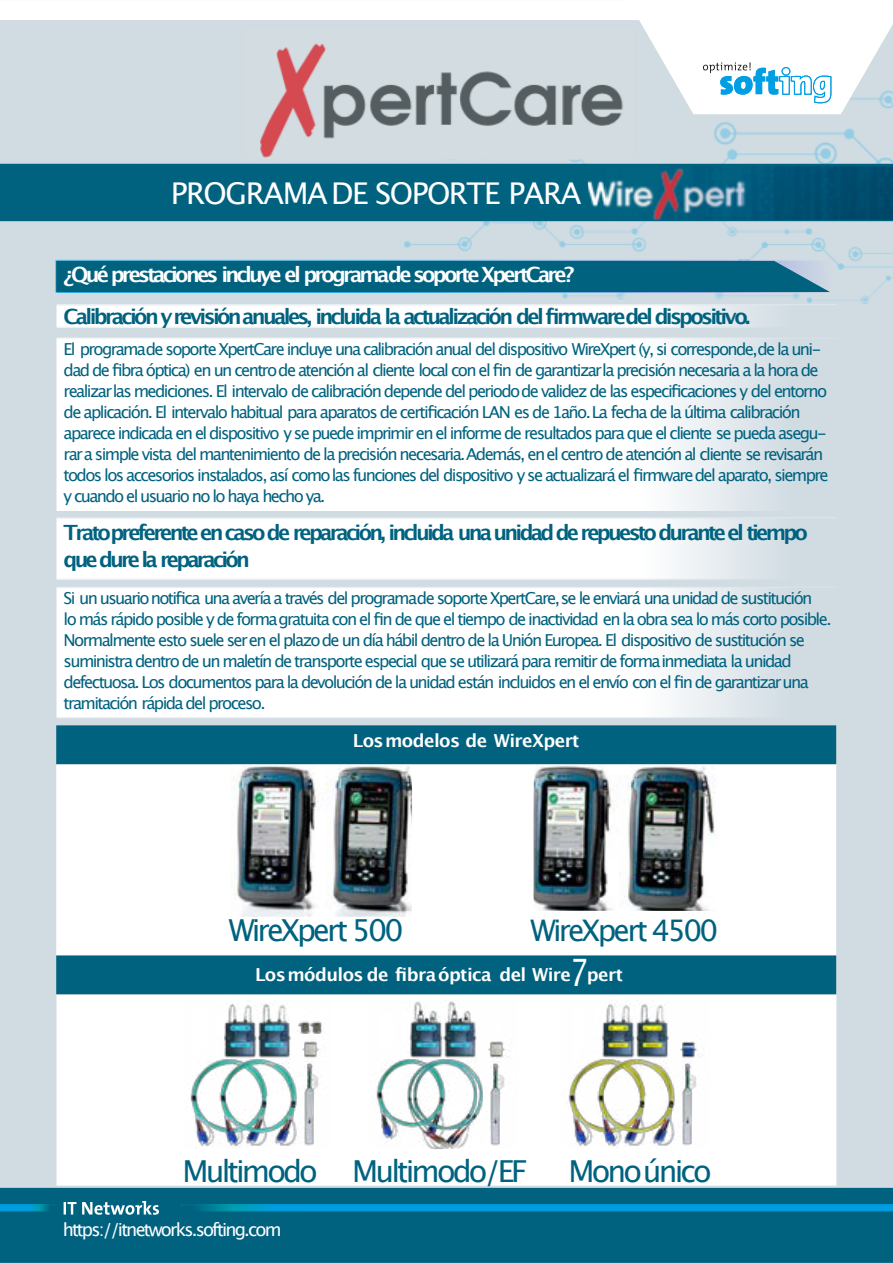
<style>
.page{position:relative;width:893px;height:1263px;background:#fff}
.page>*{position:absolute;margin:0;border:0;box-sizing:border-box;transform-origin:0 0}
.t1{font:30.3px "Lucida Grande";letter-spacing:-.095em;color:#00627f}
.t2{font:30px "Lucida Grande";letter-spacing:-.045em;color:#fff}
.t3{font:29.7px "Lucida Grande";letter-spacing:-.095em;color:#00627f}
.t4{font:700 21px/27.6px "Lucida Grande";letter-spacing:-.13em;color:#00627f}
.t5{font:700 21px "Lucida Grande";letter-spacing:-.13em;color:#fff}
.t6{font:18px "Lucida Grande";letter-spacing:-.1em;color:#fff}
.t7{font:700 17.85px "Lucida Grande";letter-spacing:-.035em;color:#fff}
.t8{font:16.5px/21px "Lucida Grande";letter-spacing:-.1em;color:#00627f}
.s1{font-weight:400;font-size:37.8px}
</style>
<div class="page">
<div style="left:0;top:0;width:892px;height:1188px;background:#d0dbe2"></div>
<img style="left:404px;top:114px;width:488px;height:189px">
<div style="left:56px;top:994px;width:780px;height:192px;background:#fff;border:2px solid #fff"></div>
<div style="left:56px;top:764px;width:780px;height:191px;background:#fff;border:2px solid #fff"></div>
<div style="left:0;top:0;width:892px;height:20px;background:#fff"></div>
<div style="left:0;top:164px;width:892px;height:57px;background:#00627f"></div>
<div style="left:0;top:1188px;width:892px;height:75px;background:#00627f"></div>
<img style="left:0;top:1205px;width:892px;height:7px">
<svg style="left:64px;top:1202px;width:12px;height:13px"></svg>
<svg style="left:82px;top:1201px;width:77px;height:14px"></svg>
<img style="left:231px;top:764px;width:181px;height:153px">
<img style="left:533px;top:764px;width:184px;height:147px">
<div style="left:56px;top:955px;width:780px;height:39px;background:#00627f"></div>
<div style="left:56px;top:725px;width:780px;height:39px;background:#00627f"></div>
<img style="left:190px;top:1003px;width:133px;height:145px">
<img style="left:376px;top:1001px;width:133px;height:148px">
<img style="left:568px;top:1001px;width:135px;height:146px">
<img style="left:587px;top:166px;width:305px;height:53px">
<svg style="left:56px;top:260px;width:772px;height:33px;background:#0c6a87"></svg>
<img style="left:56px;top:305px;width:717px;height:205px">
<svg style="left:639px;top:20px;width:253px;height:94px"></svg>
<img style="left:56px;top:518px;width:711px;height:200px">
<img style="left:260px;top:44px;width:374px;height:116px">
<h2 class="t2" style="left:171px;top:175px;width:412px">PROGRAMADE SOPORTE PARA</h2>
<p class="t5" style="left:64px;top:262px;width:512px">¿Qué prestaciones incluye el programade soporte XpertCare?</p>
<p class="t4" style="left:64px;top:302px;width:688px">Calibración y revisión anuales, incluida la actualización del firmwaredel dispositivo.</p>
<p class="t8" style="left:64px;top:339px;width:766px">El programade soporte XpertCare incluye una calibración anual del dispositivo WireXpert (y, si corresponde,de la uni&shy;dad de fibra óptica) en un centro de atención al cliente local con el fin de garantizarla precisión necesaria a la hora de realizarlas mediciones. El intervalo de calibración depende del periodode validez de las especificaciones y del entorno de aplicación. El intervalo habitual para aparatos de certificación LAN es de 1año.La fecha de la última calibración aparece indicada en el dispositivo y se puede imprimir en el informe de resultados para que el cliente se pueda asegu&shy;rara simple vista del mantenimiento de la precisión necesaria.Además, en el centro de atención al cliente se revisarán todos los accesorios instalados, así como las funciones del dispositivo y se actualizará el firmware del aparato, siempre y cuando el usuario no lo haya hecho ya.</p>
<p class="t4" style="left:64px;top:518px;width:745px">Tratopreferente en caso de reparación, incluida una unidad de repuesto durante el tiempo que dure la reparación</p>
<p class="t8" style="left:64px;top:587px;width:769px">Si un usuario notifica una avería a través del programade soporte XpertCare,se le enviará una unidad de sustitución<br>lo más rápido posible y de formagratuita con el fin de que el tiempo de inactividad en la obra sea lo más corto posible.<br>Normalmente esto suele ser en el plazo de un día hábil dentro de la Unión Europea. El dispositivo de sustitución se suministra dentro de un maletín de transporte especial que se utilizará para remitir de formainmediata la unidad defectuosa. Los documentos para la devolución de la unidad están incluidos en el envío con el fin de garantizaruna tramitación rápida del proceso.</p>
<p class="t7" style="left:353px;top:730px;width:228px">Losmodelos de WireXpert</p>
<h1 class="t1" style="left:229px;top:912px;width:176px">WireXpert 500</h1>
<h3 class="t3" style="left:530px;top:912px;width:189px">WireXpert 4500</h3>
<p class="t7" style="left:255px;top:963px;width:369px">Losmódulos de fibraóptica del Wire<span class="s1">7</span>pert</p>
<h1 class="t1" style="left:183px;top:1153px;width:346px">Multimodo Multimodo/EF</h1>
<h1 class="t1" style="left:568px;top:1153px;width:145px">Monoúnico</h1>
<p class="t6" style="left:63px;top:1219px;width:220px">https://itnetworks.softing.com</p>
</div>
